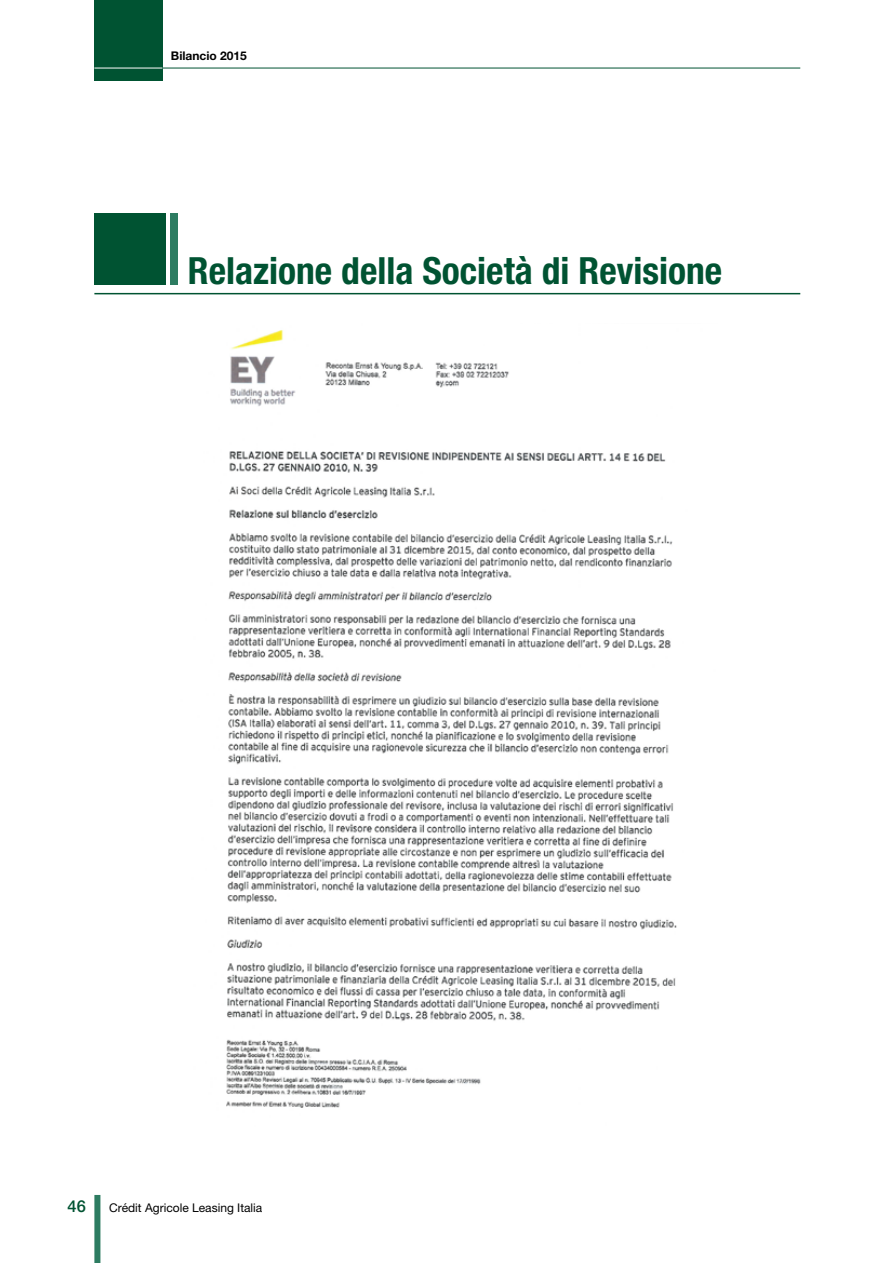
<style>
.page{position:relative;width:893px;height:1263px;background:#fff}
.page>*{position:absolute;margin:0;border:0;box-sizing:border-box;transform-origin:0 0}
.t1{font:700 condensed 37.5px "Helvetica Neue LT Std";color:#005332}
.t2{font:500 16.5px "Helvetica Neue LT Std";color:#005332}
.t3{font:12px "Helvetica Neue LT Std";color:#000}
.t4{font:700 12px "Helvetica Neue LT Std";color:#000}
</style>
<div class="page">
<hr style="left:94px;top:68px;width:706px;height:1px;background:#005332">
<div style="left:94px;top:1195px;width:6px;height:68px;background:#2d7c61"></div>
<div style="left:94px;top:0;width:68px;height:81px;background:#005332"></div>
<hr style="left:94px;top:68px;width:68px;height:1px;background:#fff">
<hr style="left:94px;top:293px;width:706px;height:1px;background:#005332">
<div style="left:94px;top:213px;width:72px;height:71px;background:#005332"></div>
<div style="left:170px;top:213px;width:7px;height:71px;background:#2d7c61"></div>
<img style="left:226px;top:330px;width:451px;height:778px">
<p class="t4" style="left:171px;top:49px;width:77px">Bilancio 2015</p>
<p class="t1" style="left:188px;top:248px;width:536px">Relazione della Società di Revisione</p>
<p class="t2" style="left:68px;top:1196px;width:20px">46</p>
<p class="t3" style="left:109px;top:1200px;width:155px">Crédit Agricole Leasing Italia</p>
</div>
